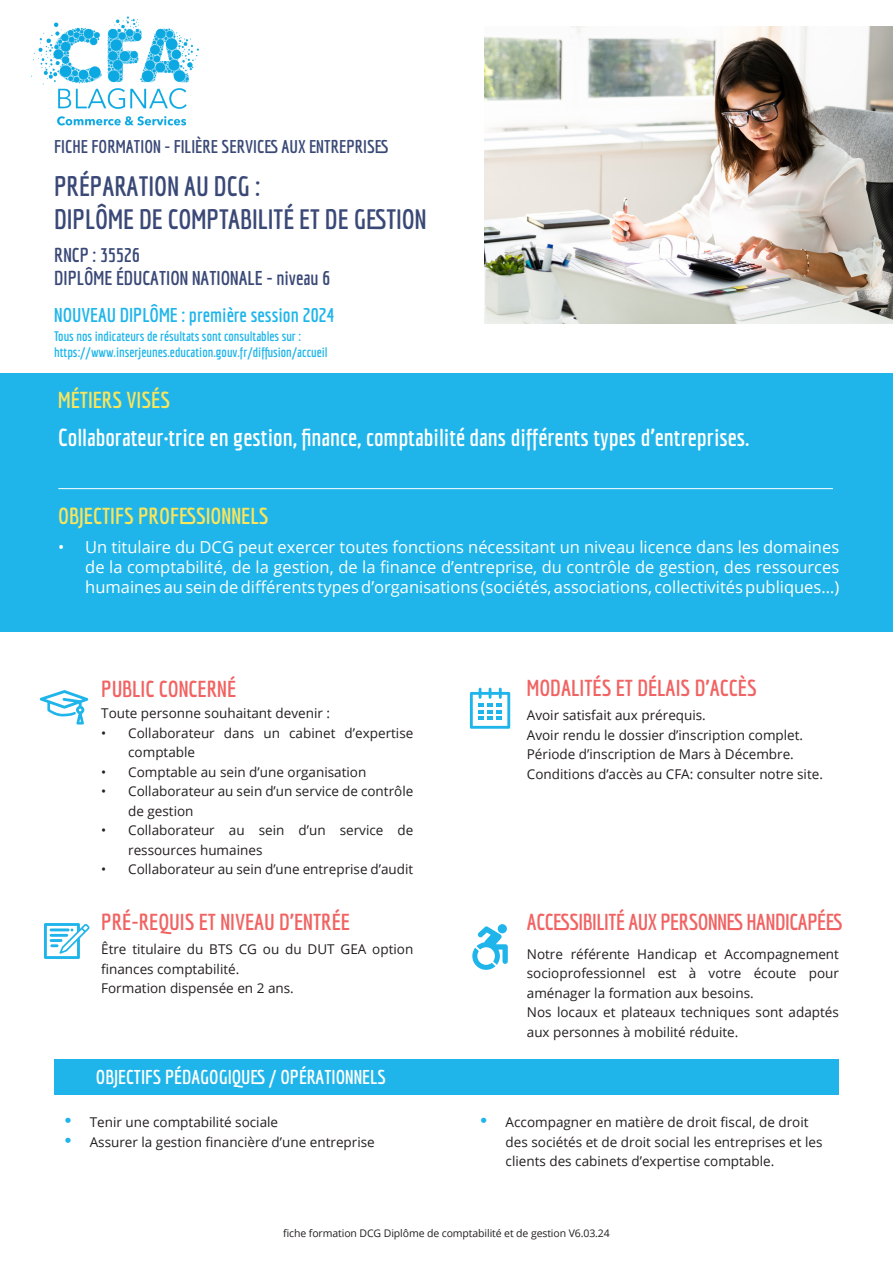
<style>
.page{position:relative;width:893px;height:1263px;background:#fff}
.page>*{position:absolute;margin:0;border:0;box-sizing:border-box;transform-origin:0 0}
.t1{font:700 27.3px "Economica";color:#394876}
.t2{font:700 24px "Economica";color:#fff}
.t3{font:700 22.5px "Economica";color:#f16363}
.t4{font:700 22.5px "Economica";letter-spacing:-.02em;color:#f16363}
.t5{font:700 22.5px "Economica";color:#fbe55b}
.t6{font:700 19.5px "Economica";color:#394876}
.t7{font:700 19.5px "Economica";color:#fff}
.t8{font:700 19.5px "Economica";color:#1fb5ea}
.t9{font:700 18px "Economica";color:#394876}
.t10{font:16.5px/19.8px "Open Sans";color:#fff;text-align:justify}
.t11{font:13.5px/19.5px "Open Sans";color:#231f20}
.t12{font:700 13.5px "Economica";color:#1fb5ea}
.t13{font:10.5px "Open Sans";letter-spacing:-.01em;color:#231f20}
.s1{font-family:"Futura";font-weight:700;font-size:18px;color:#1fb5ea}
</style>
<div class="page">
<img style="left:485px;top:26px;width:408px;height:297px">
<div style="left:0;top:373px;width:893px;height:258px;background:#1fb5ea"></div>
<div style="left:54px;top:1059px;width:785px;height:36px;background:#1fb5ea"></div>
<img style="left:32px;top:16px;width:167px;height:110px">
<svg style="left:40px;top:690px;width:48px;height:34px"></svg>
<svg style="left:470px;top:688px;width:40px;height:41px"></svg>
<svg style="left:498px;top:924px;width:9px;height:9px"></svg>
<svg style="left:472px;top:926px;width:36px;height:44px"></svg>
<svg style="left:44px;top:923px;width:46px;height:36px"></svg>
<hr style="left:58px;top:488px;width:775px;height:1px;background:#fff">
<p class="t9" style="left:54px;top:136px;width:336px">FICHE FORMATION - FILIÈRE SERVICES AUX ENTREPRISES</p>
<p class="t1" style="left:54px;top:170px;width:208px">PRÉPARATION AU DCG :</p>
<p class="t1" style="left:54px;top:203px;width:374px">DIPLÔME DE COMPTABILITÉ ET DE GESTION</p>
<p class="t6" style="left:54px;top:244px;width:87px">RNCP : 35526</p>
<p class="t6" style="left:54px;top:267px;width:278px">DIPLÔME ÉDUCATION NATIONALE - niveau 6</p>
<p class="t8" style="left:54px;top:304px;width:282px">NOUVEAU DIPLÔME : première session 2024</p>
<p class="t12" style="left:54px;top:328px;width:249px">Tous nos indicateurs de résultats sont consultables sur :</p>
<p class="t12" style="left:54px;top:344px;width:275px">https://www.inserjeunes.education.gouv.fr/diffusion/accueil</p>
<p class="t5" style="left:58px;top:387px;width:113px">MÉTIERS VISÉS</p>
<p class="t2" style="left:58px;top:424px;width:693px">Collaborateur·trice en gestion, finance, comptabilité dans différents types d’entreprises.</p>
<p class="t5" style="left:58px;top:503px;width:212px">OBJECTIFS PROFESSIONNELS</p>
<p class="t10" style="left:85px;top:537px;width:755px;text-indent:-27px">• Un titulaire du DCG peut exercer toutes fonctions nécessitant un niveau licence dans les domaines de la comptabilité, de la gestion, de la finance d’entreprise, du contrôle de gestion, des ressources humaines au sein de différents types d’organisations (sociétés, associations, collectivités publiques…)</p>
<p class="t3" style="left:101px;top:676px;width:136px">PUBLIC CONCERNÉ</p>
<p class="t3" style="left:527px;top:675px;width:231px">MODALITÉS ET DÉLAIS D’ACCÈS</p>
<p class="t11" style="left:101px;top:703px;width:230px">Toute personne souhaitant devenir :</p>
<p class="t11" style="left:128px;top:722px;width:287px;text-indent:-27px">• Collaborateur dans un cabinet d’expertise comptable</p>
<p class="t11" style="left:101px;top:761px;width:267px">• Comptable au sein d’une organisation</p>
<p class="t11" style="left:128px;top:781px;width:287px;text-indent:-27px">• Collaborateur au sein d’un service de contrôle de gestion</p>
<p class="t11" style="left:128px;top:820px;width:287px;text-indent:-27px">• Collaborateur au sein d’un service de ressources humaines</p>
<p class="t11" style="left:101px;top:859px;width:314px">• Collaborateur au sein d’une entreprise d’audit</p>
<p class="t11" style="left:527px;top:705px;width:181px">Avoir satisfait aux prérequis.</p>
<p class="t11" style="left:527px;top:725px;width:278px">Avoir rendu le dossier d’inscription complet.</p>
<p class="t11" style="left:527px;top:744px;width:269px">Période d’inscription de Mars à Décembre.</p>
<p class="t11" style="left:527px;top:764px;width:298px">Conditions d’accès au CFA: consulter notre site.</p>
<p class="t3" style="left:101px;top:909px;width:250px">PRÉ-REQUIS ET NIVEAU D’ENTRÉE</p>
<p class="t4" style="left:527px;top:908px;width:317px">ACCESSIBILITÉ AUX PERSONNES HANDICAPÉES</p>
<p class="t11" style="left:101px;top:939px;width:314px">Être titulaire du BTS CG ou du DUT GEA option finances comptabilité.</p>
<p class="t11" style="left:101px;top:978px;width:194px">Formation dispensée en 2 ans.</p>
<p class="t7" style="left:96px;top:1066px;width:291px">OBJECTIFS PÉDAGOGIQUES / OPÉRATIONNELS</p>
<p class="t11" style="left:63px;top:1112px;width:217px"><span class="s1">•</span> Tenir une comptabilité sociale</p>
<p class="t11" style="left:63px;top:1132px;width:314px"><span class="s1">•</span> Assurer la gestion financière d’une entreprise</p>
<p class="t11" style="left:527px;top:943px;width:314px;text-align:justify">Notre référente Handicap et Accompagnement socioprofessionnel est à votre écoute pour aménager la formation aux besoins.</p>
<p class="t11" style="left:527px;top:1002px;width:314px">Nos locaux et plateaux techniques sont adaptés aux personnes à mobilité réduite.</p>
<p class="t11" style="left:506px;top:1112px;width:318px;text-indent:-27px"><span class="s1">•</span> Accompagner en matière de droit fiscal, de droit des sociétés et de droit social les entreprises et les clients des cabinets d’expertise comptable.</p>
<p class="t13" style="left:283px;top:1225px;width:328px">fiche formation DCG Diplôme de comptabilité et de gestion V6.03.24</p>
</div>
